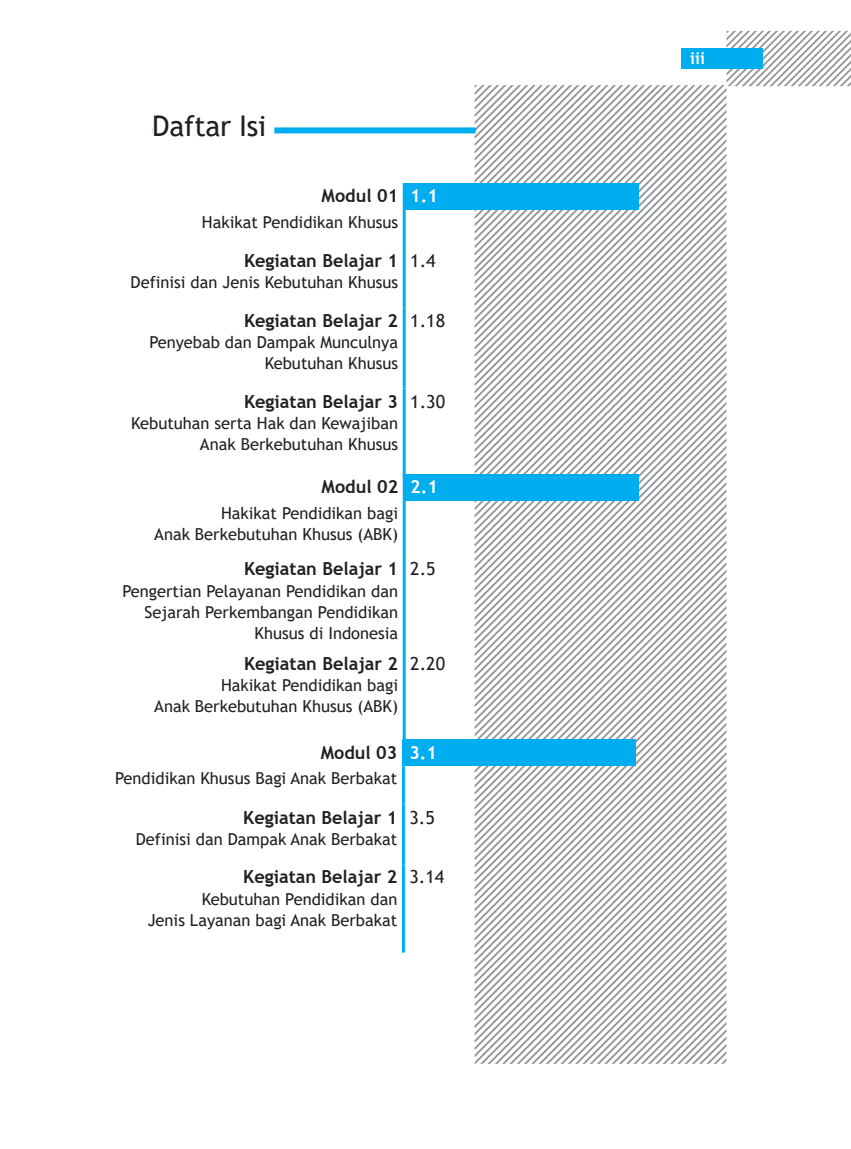
<style>
.page{position:relative;width:851px;height:1149px;background:#fff}
.page>*{position:absolute;margin:0;border:0;box-sizing:border-box;transform-origin:0 0}
.t1{font:28.5px "Trebuchet MS";letter-spacing:-.01em;color:#231f20}
.Daftar_Isi_OK{font:700 18px "Trebuchet MS";color:#231f20}
.t2{font:18px "Trebuchet MS";color:#231f20}
.t3{font:700 18px "Trebuchet MS";color:#fff}
.Daftar_Isi_OK-2{font:16.5px/21px "Trebuchet MS";color:#231f20;text-align:right}
.t4{font:700 16.5px "Trebuchet MS";color:#fff}
</style>
<div class="page">
<svg style="left:666px;top:85px;width:58px;height:250px"></svg>
<svg style="left:666px;top:85px;width:51px;height:243px"></svg>
<svg style="left:666px;top:85px;width:44px;height:235px"></svg>
<svg style="left:666px;top:85px;width:36px;height:228px"></svg>
<svg style="left:666px;top:85px;width:29px;height:221px"></svg>
<svg style="left:666px;top:85px;width:22px;height:213px"></svg>
<svg style="left:666px;top:85px;width:14px;height:206px"></svg>
<svg style="left:666px;top:85px;width:7px;height:199px"></svg>
<svg style="left:474px;top:85px;width:192px;height:401px"></svg>
<svg style="left:474px;top:486px;width:252px;height:40px"></svg>
<svg style="left:474px;top:526px;width:252px;height:537px"></svg>
<div style="left:152px;top:127px;width:323px;height:6px;background:#00aeef"></div>
<div style="left:152px;top:112px;width:122px;height:31px;background:#fff"></div>
<div style="left:404px;top:183px;width:234px;height:27px;background:#00aeef"></div>
<hr style="left:402px;top:183px;width:3px;height:27px;background:#00aeef">
<hr style="left:402px;top:210px;width:3px;height:38px;background:#00aeef">
<hr style="left:402px;top:248px;width:3px;height:59px;background:#00aeef">
<hr style="left:402px;top:307px;width:3px;height:81px;background:#00aeef">
<hr style="left:402px;top:388px;width:3px;height:89px;background:#00aeef">
<div style="left:404px;top:474px;width:234px;height:26px;background:#00aeef"></div>
<hr style="left:402px;top:474px;width:3px;height:26px;background:#00aeef">
<hr style="left:402px;top:500px;width:3px;height:56px;background:#00aeef">
<hr style="left:402px;top:556px;width:3px;height:95px;background:#00aeef">
<hr style="left:402px;top:651px;width:3px;height:88px;background:#00aeef">
<div style="left:403px;top:739px;width:232px;height:27px;background:#00aeef"></div>
<hr style="left:402px;top:739px;width:3px;height:27px;background:#00aeef">
<hr style="left:402px;top:766px;width:3px;height:38px;background:#00aeef">
<hr style="left:402px;top:804px;width:3px;height:59px;background:#00aeef">
<hr style="left:402px;top:863px;width:3px;height:89px;background:#00aeef">
<svg style="left:726px;top:31px;width:124px;height:55px"></svg>
<div style="left:680px;top:48px;width:82px;height:21px;background:#00aeef"></div>
<h1 class="t1" style="left:152px;top:108px;width:115px">Daftar Isi</h1>
<p class="Daftar_Isi_OK" style="left:321px;top:184px;width:78px">Modul 01</p>
<p class="t3" style="left:410px;top:184px;width:29px">1.1</p>
<p class="Daftar_Isi_OK-2" style="left:202px;top:211px;width:198px">Hakikat Pendidikan Khusus</p>
<p class="Daftar_Isi_OK" style="left:244px;top:250px;width:156px">Kegiatan Belajar 1</p>
<p class="Daftar_Isi_OK-2" style="left:131px;top:272px;width:269px">Definisi dan Jenis Kebutuhan Khusus</p>
<p class="t2" style="left:410px;top:249px;width:27px">1.4</p>
<p class="Daftar_Isi_OK" style="left:244px;top:309px;width:156px">Kegiatan Belajar 2</p>
<p class="Daftar_Isi_OK-2" style="left:149px;top:331px;width:250px">Penyebab dan Dampak Munculnya<br>Kebutuhan Khusus</p>
<p class="Daftar_Isi_OK" style="left:244px;top:390px;width:156px">Kegiatan Belajar 3</p>
<p class="Daftar_Isi_OK-2" style="left:131px;top:412px;width:268px">Kebutuhan serta Hak dan Kewajiban</p>
<p class="Daftar_Isi_OK-2" style="left:200px;top:433px;width:200px">Anak Berkebutuhan Khusus</p>
<p class="t2" style="left:410px;top:309px;width:36px">1.18</p>
<p class="t2" style="left:410px;top:390px;width:36px">1.30</p>
<p class="Daftar_Isi_OK" style="left:321px;top:475px;width:78px">Modul 02</p>
<p class="t3" style="left:410px;top:475px;width:29px">2.1</p>
<p class="Daftar_Isi_OK-2" style="left:221px;top:502px;width:179px">Hakikat Pendidikan bagi</p>
<p class="Daftar_Isi_OK-2" style="left:154px;top:523px;width:245px">Anak Berkebutuhan Khusus (ABK)</p>
<p class="Daftar_Isi_OK" style="left:244px;top:557px;width:156px">Kegiatan Belajar 1</p>
<p class="Daftar_Isi_OK-2" style="left:122px;top:580px;width:277px">Pengertian Pelayanan Pendidikan dan<br>Sejarah Perkembangan Pendidikan<br>Khusus di Indonesia</p>
<p class="t2" style="left:410px;top:557px;width:27px">2.5</p>
<p class="Daftar_Isi_OK" style="left:244px;top:652px;width:156px">Kegiatan Belajar 2</p>
<p class="Daftar_Isi_OK-2" style="left:221px;top:674px;width:179px">Hakikat Pendidikan bagi</p>
<p class="Daftar_Isi_OK-2" style="left:154px;top:695px;width:245px">Anak Berkebutuhan Khusus (ABK)</p>
<p class="t2" style="left:410px;top:652px;width:36px">2.20</p>
<p class="Daftar_Isi_OK" style="left:321px;top:740px;width:78px">Modul 03</p>
<p class="t3" style="left:409px;top:740px;width:29px">3.1</p>
<p class="Daftar_Isi_OK-2" style="left:115px;top:767px;width:283px">Pendidikan Khusus Bagi Anak Berbakat</p>
<p class="Daftar_Isi_OK" style="left:243px;top:806px;width:156px">Kegiatan Belajar 1</p>
<p class="Daftar_Isi_OK-2" style="left:136px;top:828px;width:263px">Definisi dan Dampak Anak Berbakat</p>
<p class="t2" style="left:409px;top:805px;width:27px">3.5</p>
<p class="Daftar_Isi_OK" style="left:243px;top:865px;width:156px">Kegiatan Belajar 2</p>
<p class="Daftar_Isi_OK-2" style="left:202px;top:887px;width:197px">Kebutuhan Pendidikan dan</p>
<p class="Daftar_Isi_OK-2" style="left:148px;top:908px;width:251px">Jenis Layanan bagi Anak Berbakat</p>
<p class="t2" style="left:409px;top:865px;width:36px">3.14</p>
<p class="t4" style="left:690px;top:48px;width:16px">iii</p>
</div>
